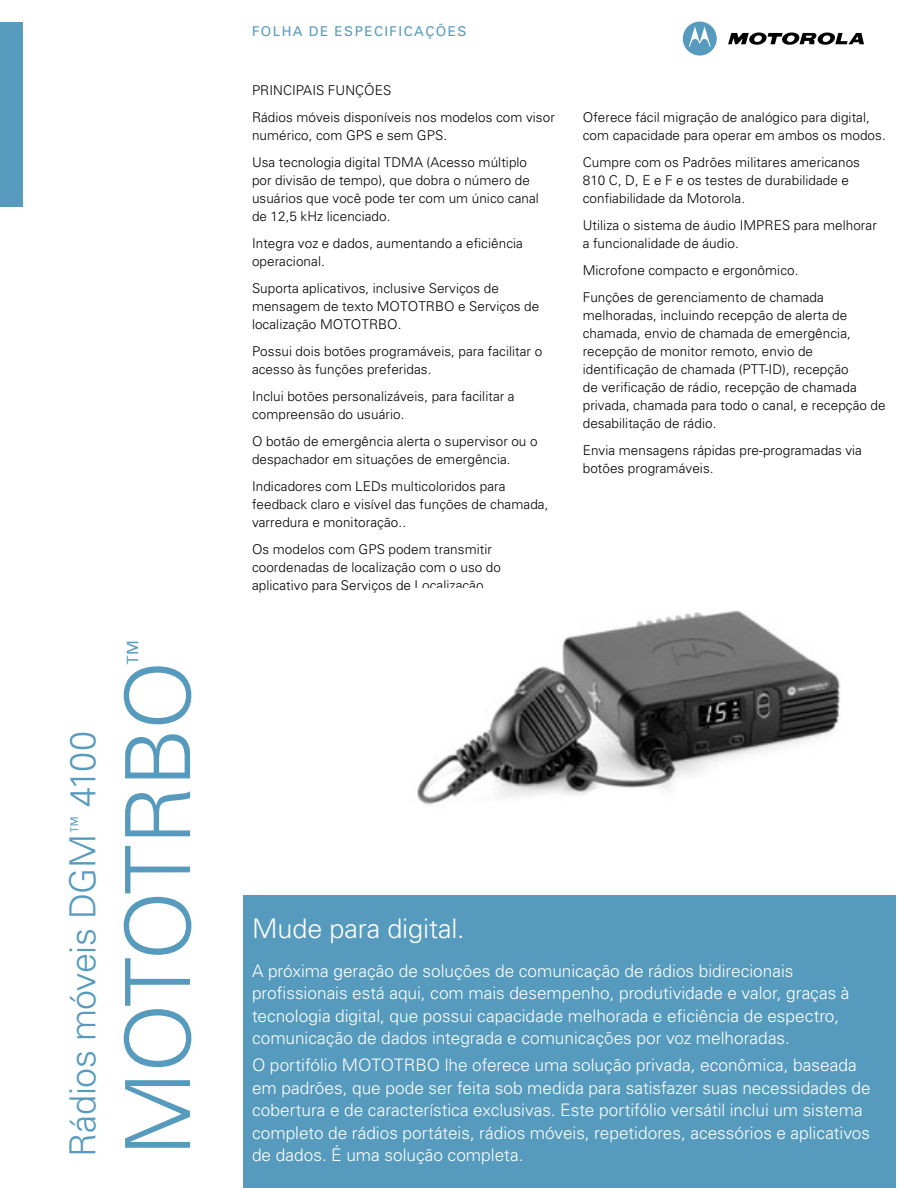
<style>
.page{position:relative;width:918px;height:1188px;background:#fff}
.page>*{position:absolute;margin:0;border:0;box-sizing:border-box;transform-origin:0 0}
.t1{font:300 90px "Univers LT Std";letter-spacing:-.035em;color:#569bbd}
.t2{font:300 36px "Univers";letter-spacing:-.01em;color:#569bbd}
.t3{font:300 27px "Univers LT Std";letter-spacing:-.005em;color:#fff}
.t4{font:300 27px "Univers LT Std";color:#569bbd}
.t5{font:300 17.25px/22.5px "Univers LT Std";color:#fff}
.t6{font:300 13.5px/18px "Univers";letter-spacing:.005em;color:#000}
.t7{font:13.5px "Univers";letter-spacing:.105em;color:#569bbd}
</style>
<div class="page">
<div style="left:0;top:22px;width:22px;height:185px;background:#569bbd"></div>
<div style="left:243px;top:896px;width:653px;height:292px;background:#569bbd"></div>
<svg style="left:683px;top:22px;width:34px;height:34px"></svg>
<svg style="left:728px;top:33px;width:136px;height:12px"></svg>
<img style="left:417px;top:610px;width:424px;height:195px">
<h2 class="t2" style="left:61px;top:1156px;width:427px;rotate:-90deg">Rádios móveis DGM<sup>™</sup> 4100</h2>
<h3 class="t4" style="left:121px;top:665px;width:27px;rotate:-90deg">™</h3>
<h1 class="t1" style="left:104px;top:1156px;width:498px;rotate:-90deg">MOTOTRBO</h1>
<p class="t7" style="left:252px;top:23px;width:216px">FOLHA DE ESPECIFICAÇÕES</p>
<p class="t6" style="left:252px;top:76px;width:304px;line-height:27px">PRINCIPAIS FUNÇÕES<br>Rádios móveis disponíveis nos modelos com visor</p>
<p class="t6" style="left:252px;top:121px;width:277px;line-height:27px">numérico, com GPS e sem GPS.<br>Usa tecnologia digital TDMA (Acesso múltiplo</p>
<p class="t6" style="left:252px;top:170px;width:288px">por divisão de tempo), que dobra o número de usuários que você pode ter com um único canal de 12,5 kHz licenciado.</p>
<p class="t6" style="left:252px;top:233px;width:273px">Integra voz e dados, aumentando a eficiência operacional.</p>
<p class="t6" style="left:252px;top:278px;width:289px">Suporta aplicativos, inclusive Serviços de mensagem de texto MOTOTRBO e Serviços de localização MOTOTRBO.</p>
<p class="t6" style="left:252px;top:341px;width:292px">Possui dois botões programáveis, para facilitar o acesso às funções preferidas.</p>
<p class="t6" style="left:252px;top:386px;width:264px">Inclui botões personalizáveis, para facilitar a compreensão do usuário.</p>
<p class="t6" style="left:252px;top:431px;width:287px">O botão de emergência alerta o supervisor ou o despachador em situações de emergência.</p>
<p class="t6" style="left:252px;top:476px;width:298px">Indicadores com LEDs multicoloridos para feedback claro e visível das funções de chamada, varredura e monitoração..</p>
<p class="t6" style="left:252px;top:539px;width:250px">Os modelos com GPS podem transmitir coordenadas de localização com o uso do aplicativo para Serviços de Localização.</p>
<p class="t6" style="left:583px;top:107px;width:305px">Oferece fácil migração de analógico para digital, com capacidade para operar em ambos os modos.</p>
<p class="t6" style="left:583px;top:152px;width:279px">Cumpre com os Padrões militares americanos<br>810 C, D, E e F e os testes de durabilidade e confiabilidade da Motorola.</p>
<p class="t6" style="left:583px;top:215px;width:296px">Utiliza o sistema de áudio IMPRES para melhorar a funcionalidade de áudio.</p>
<p class="t6" style="left:583px;top:256px;width:243px;line-height:27px">Microfone compacto e ergonômico.<br>Funções de gerenciamento de chamada</p>
<p class="t6" style="left:583px;top:305px;width:304px">melhoradas, incluindo recepção de alerta de chamada, envio de chamada de emergência, recepção de monitor remoto, envio de identificação de chamada (PTT-ID), recepção<br>de verificação de rádio, recepção de chamada privada, chamada para todo o canal, e recepção de desabilitação de rádio.</p>
<p class="t6" style="left:583px;top:440px;width:281px">Envia mensagens rápidas pre-programadas via botões programáveis.</p>
<h3 class="t3" style="left:252px;top:912px;width:214px">Mude para digital.</h3>
<p class="t5" style="left:252px;top:959px;width:599px">A próxima geração de soluções de comunicação de rádios bidirecionais profissionais está aqui, com mais desempenho, produtividade e valor, graças à tecnologia digital, que possui capacidade melhorada e eficiência de espectro, comunicação de dados integrada e comunicações por voz melhoradas.</p>
<p class="t5" style="left:252px;top:1054px;width:620px">O portifólio MOTOTRBO lhe oferece uma solução privada, econômica, baseada em padrões, que pode ser feita sob medida para satisfazer suas necessidades de cobertura e de característica exclusivas. Este portifólio versátil inclui um sistema completo de rádios portáteis, rádios móveis, repetidores, acessórios e aplicativos de dados. É uma solução completa.</p>
</div>
